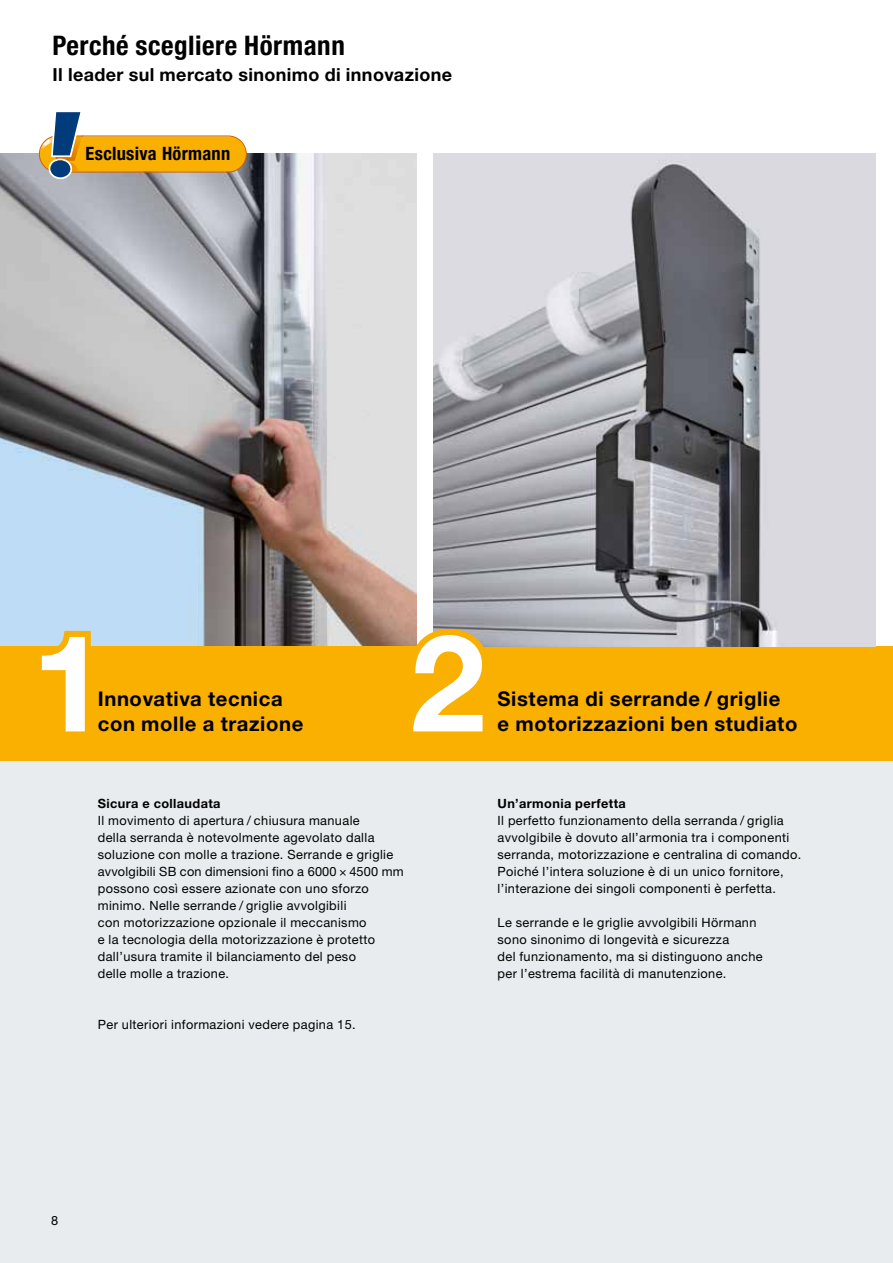
<style>
.page{position:relative;width:893px;height:1263px;background:#fff}
.page>*{position:absolute;margin:0;border:0;box-sizing:border-box;transform-origin:0 0}
.t1{font:700 135px "Hoermann Helvetica Neue";color:#fff}
.t2{font:700 condensed 27px "Hoermann Helvetica Neue";letter-spacing:.02em;color:#000}
.t3{font:700 20.25px/25.5px "Hoermann Helvetica Neue";letter-spacing:.03em;color:#000}
.t4{font:700 condensed 18.45px "Hoermann Helvetica Neue";letter-spacing:.015em;color:#000}
.t5{font:700 18px "Hoermann Helvetica Neue";letter-spacing:.02em;color:#000}
.t6{font:12.75px/17px "Hoermann Helvetica Neue Rm";letter-spacing:.03em;color:#000}
.t7{font:700 12.75px "Hoermann Helvetica Neue";letter-spacing:.03em;color:#000}
</style>
<div class="page">
<div style="left:0;top:761px;width:893px;height:502px;background:#e8ecee"></div>
<img style="left:0;top:153px;width:417px;height:493px">
<div style="left:0;top:646px;width:893px;height:115px;background:#f9b000"></div>
<img style="left:434px;top:153px;width:442px;height:493px">
<svg style="left:401px;top:623px;width:94px;height:24px"></svg>
<svg style="left:30px;top:625px;width:67px;height:21px"></svg>
<svg style="left:39px;top:112px;width:208px;height:67px"></svg>
<h2 class="t2" style="left:53px;top:27px;width:294px">Perché scegliere Hörmann</h2>
<h3 class="t5" style="left:53px;top:62px;width:401px">Il leader sul mercato sinonimo di innovazione</h3>
<h3 class="t4" style="left:85px;top:141px;width:146px">Esclusiva Hörmann</h3>
<h1 class="t1" style="left:32px;top:587px;width:77px">1</h1>
<h1 class="t1" style="left:410px;top:587px;width:77px">2</h1>
<h3 class="t3" style="left:98px;top:684px;width:207px">Innovativa tecnica con molle a trazione</h3>
<h3 class="t3" style="left:497px;top:684px;width:284px">Sistema di serrande / griglie</h3>
<h3 class="t3" style="left:497px;top:710px;width:301px">e motorizzazioni ben studiato</h3>
<p class="t7" style="left:98px;top:794px;width:124px">Sicura e collaudata</p>
<p class="t6" style="left:98px;top:811px;width:307px">Il movimento di apertura / chiusura manuale<br>della serranda è notevolmente agevolato dalla soluzione con molle a trazione. Serrande e griglie avvolgibili SB con dimensioni fino a 6000 × 4500 mm possono così essere azionate con uno sforzo minimo. Nelle serrande / griglie avvolgibili<br>con motorizzazione opzionale il meccanismo<br>e la tecnologia della motorizzazione è protetto dall’usura tramite il bilanciamento del peso<br>delle molle a trazione.</p>
<p class="t6" style="left:98px;top:1015px;width:259px">Per ulteriori informazioni vedere pagina 15.</p>
<p class="t6" style="left:51px;top:1211px;width:9px">8</p>
<p class="t7" style="left:497px;top:794px;width:130px">Un’armonia perfetta</p>
<p class="t6" style="left:497px;top:811px;width:305px">Il perfetto funzionamento della serranda / griglia avvolgibile è dovuto all’armonia tra i componenti serranda, motorizzazione e centralina di comando.<br>Poiché l’intera soluzione è di un unico fornitore, l’interazione dei singoli componenti è perfetta.</p>
<p class="t6" style="left:497px;top:913px;width:267px">Le serrande e le griglie avvolgibili Hörmann sono sinonimo di longevità e sicurezza<br>del funzionamento, ma si distinguono anche per l’estrema facilità di manutenzione.</p>
</div>
